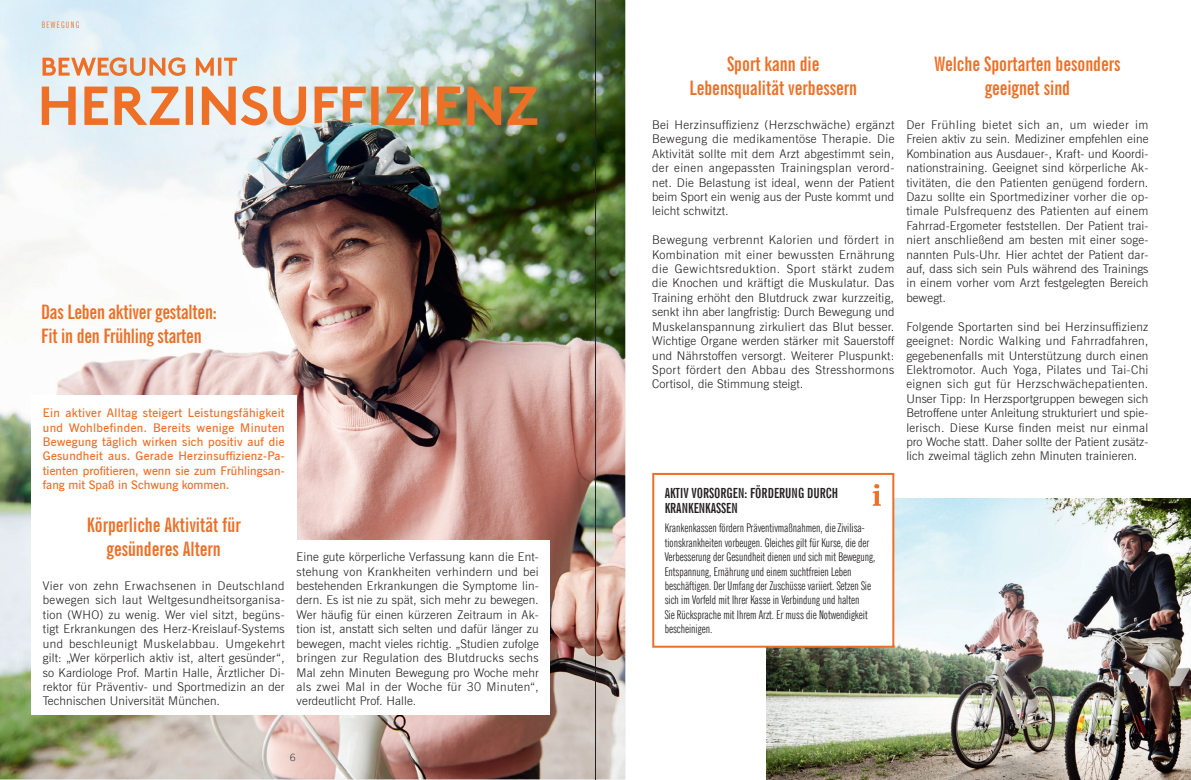
<style>
.page{position:relative;width:1191px;height:780px;background:#fff}
.page>*{position:absolute;margin:0;border:0;box-sizing:border-box;transform-origin:0 0}
.t1{font:700 extra-condensed 20px/24px "News Gothic BT";color:#ee6f26;text-align:center}
.t2{font:700 extra-condensed 14px/15px "News Gothic BT";color:#231f20}
.t3{font:300 12px/14.4px "News Gothic BT";letter-spacing:.01em;color:#231f20;text-align:justify}
.t4{font:extra-condensed 12px/14.4px "News Gothic BT";color:#231f20}
.t5{font:600 12px/14.4px "News Gothic BT";color:#ee6f26;text-align:justify}
.t6{font:300 10px "News Gothic BT";color:#273d49}
.t7{font:300 10px "News Gothic BT";color:#fff}
.t8{font:extra-condensed 9px "News Gothic BT";letter-spacing:.15em;color:#ee6f26}
</style>
<div class="page">
<img style="left:766px;top:498px;width:425px;height:282px">
<img style="left:0;top:0;width:625px;height:779px">
<div style="left:31px;top:395px;width:266px;height:319px;background:#fff"></div>
<div style="left:285px;top:540px;width:265px;height:174px;background:#fff"></div>
<div style="left:652px;top:473px;width:242px;height:174px;background:#fff;border:2px solid #ee6f26"></div>
<svg style="left:872px;top:484px;width:9px;height:21px"></svg>
<svg style="left:43px;top:57px;width:194px;height:19px;background:#e7b99d"></svg>
<img style="left:42px;top:86px;width:495px;height:39px">
<hr style="left:595px;top:0;width:1px;height:780px;background:#231f20">
<p class="t8" style="left:42px;top:19px;width:39px">BEWEGUNG</p>
<h1 class="t1" style="left:41px;top:299px;width:177px;text-align:left">Das Leben aktiver gestalten:<br>Fit in den Frühling starten</h1>
<p class="t5" style="left:43px;top:405px;width:243px">Ein aktiver Alltag steigert Leistungsfähigkeit und Wohlbefinden. Bereits wenige Minuten Bewegung täglich wirken sich positiv auf die Gesundheit aus. Gerade Herzinsuffizienz-Pa&shy;tienten profitieren, wenn sie zum Frühlingsan&shy;fang mit Spaß in Schwung kommen.</p>
<h1 class="t1" style="left:87px;top:513px;width:155px">Körperliche Aktivität für gesünderes Altern</h1>
<p class="t3" style="left:43px;top:578px;width:243px">Vier von zehn Erwachsenen in Deutschland bewegen sich laut Weltgesundheitsorganisa&shy;tion (WHO) zu wenig. Wer viel sitzt, begüns&shy;tigt Erkrankungen des Herz-Kreislauf-Systems und beschleunigt Muskelabbau. Umgekehrt gilt: „Wer körperlich aktiv ist, altert gesünder“, so Kardiologe Prof. Martin Halle, Ärztlicher Di&shy;rektor für Präventiv- und Sportmedizin an der Technischen Universität München.</p>
<p class="t3" style="left:297px;top:549px;width:244px">Eine gute körperliche Verfassung kann die Ent&shy;stehung von Krankheiten verhindern und bei bestehenden Erkrankungen die Symptome lin&shy;dern. Es ist nie zu spät, sich mehr zu bewegen.<br>Wer häufig für einen kürzeren Zeitraum in Ak&shy;tion ist, anstatt sich selten und dafür länger zu bewegen, macht vieles richtig. „Studien zufolge bringen zur Regulation des Blutdrucks sechs Mal zehn Minuten Bewegung pro Woche mehr als zwei Mal in der Woche für 30 Minuten“, verdeutlicht Prof. Halle.</p>
<h1 class="t1" style="left:689px;top:52px;width:169px">Sport kann die<br>Lebensqualität verbessern</h1>
<p class="t3" style="left:652px;top:117px;width:244px">Bei Herzinsuffizienz (Herzschwäche) ergänzt Bewegung die medikamentöse Therapie. Die Aktivität sollte mit dem Arzt abgestimmt sein, der einen angepassten Trainingsplan verord&shy;net. Die Belastung ist ideal, wenn der Patient beim Sport ein wenig aus der Puste kommt und leicht schwitzt.</p>
<p class="t3" style="left:652px;top:233px;width:244px">Bewegung verbrennt Kalorien und fördert in Kombination mit einer bewussten Ernährung die Gewichtsreduktion. Sport stärkt zudem die Knochen und kräftigt die Muskulatur. Das Training erhöht den Blutdruck zwar kurzzeitig, senkt ihn aber langfristig: Durch Bewegung und Muskelanspannung zirkuliert das Blut besser.<br>Wichtige Organe werden stärker mit Sauerstoff und Nährstoffen versorgt. Weiterer Pluspunkt:<br>Sport fördert den Abbau des Stresshormons Cortisol, die Stimmung steigt.</p>
<p class="t2" style="left:664px;top:485px;width:175px">AKTIV VORSORGEN: FÖRDERUNG DURCH<br>KRANKENKASSEN</p>
<p class="t4" style="left:664px;top:521px;width:212px">Krankenkassen fördern Präventivmaßnahmen, die Zivilisa&shy;tionskrankheiten vorbeugen. Gleiches gilt für Kurse, die der Verbesserung der Gesundheit dienen und sich mit Bewegung, Entspannung, Ernährung und einem suchtfreien Leben beschäftigen. Der Umfang der Zuschüsse variiert. Setzen Sie sich im Vorfeld mit Ihrer Kasse in Verbindung und halten<br>Sie Rücksprache mit Ihrem Arzt. Er muss die Notwendigkeit bescheinigen.</p>
<h1 class="t1" style="left:934px;top:52px;width:188px">Welche Sportarten besonders geeignet sind</h1>
<p class="t3" style="left:906px;top:117px;width:244px">Der Frühling bietet sich an, um wieder im Freien aktiv zu sein. Mediziner empfehlen eine Kombination aus Ausdauer-, Kraft- und Koordi&shy;nationstraining. Geeignet sind körperliche Ak&shy;tivitäten, die den Patienten genügend fordern.<br>Dazu sollte ein Sportmediziner vorher die op&shy;timale Pulsfrequenz des Patienten auf einem Fahrrad-Ergometer feststellen. Der Patient trai&shy;niert anschließend am besten mit einer soge&shy;nannten Puls-Uhr. Hier achtet der Patient dar&shy;auf, dass sich sein Puls während des Trainings in einem vorher vom Arzt festgelegten Bereich bewegt.</p>
<p class="t3" style="left:906px;top:319px;width:244px">Folgende Sportarten sind bei Herzinsuffizienz geeignet: Nordic Walking und Fahrradfahren, gegebenenfalls mit Unterstützung durch einen Elektromotor. Auch Yoga, Pilates und Tai-Chi eignen sich gut für Herzschwächepatienten.<br>Unser Tipp: In Herzsportgruppen bewegen sich Betroffene unter Anleitung strukturiert und spie&shy;lerisch. Diese Kurse finden meist nur einmal pro Woche statt. Daher sollte der Patient zusätz&shy;lich zweimal täglich zehn Minuten trainieren.</p>
<p class="t6" style="left:290px;top:751px;width:7px">6</p>
<p class="t7" style="left:890px;top:752px;width:7px">7</p>
</div>
